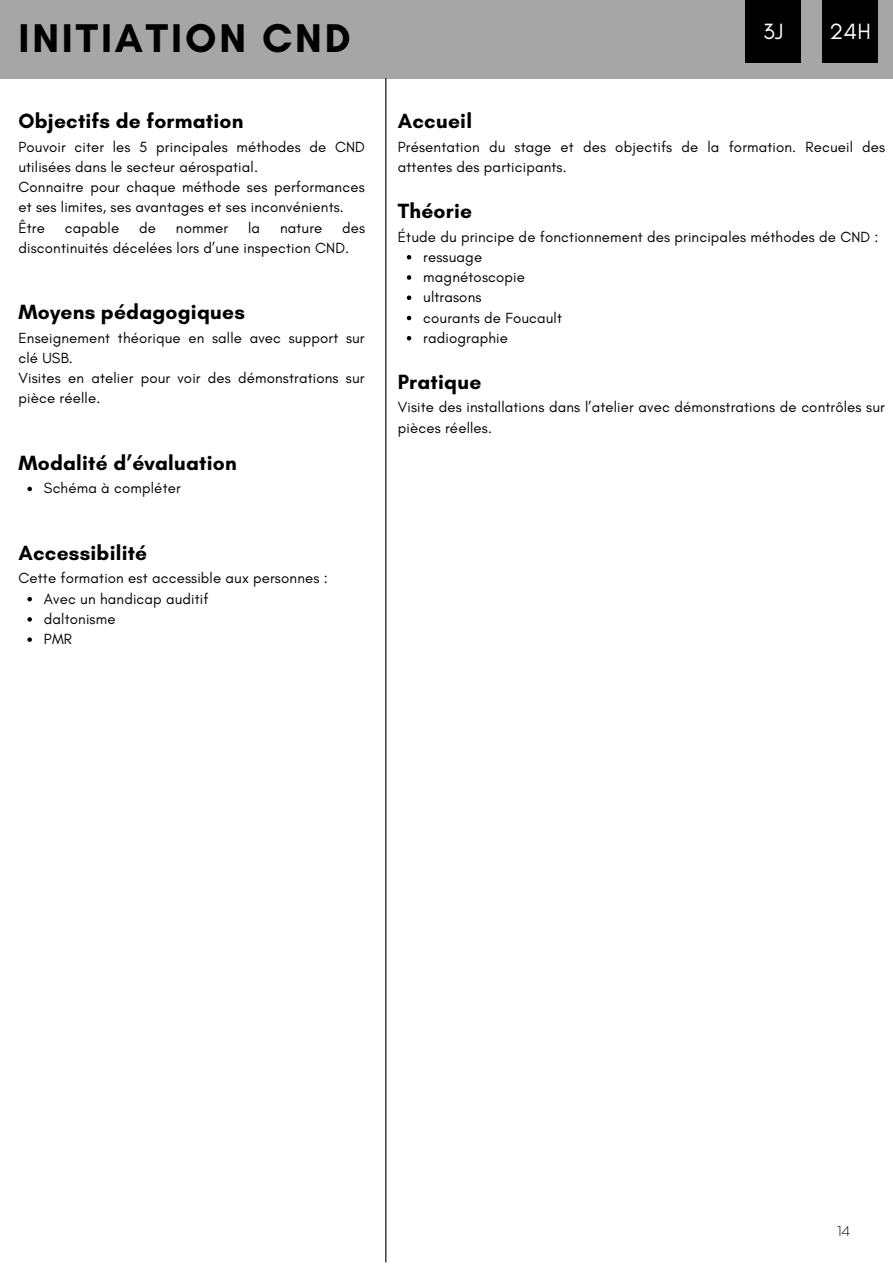
<style>
.page{position:relative;width:893px;height:1264px;background:#fff}
.page>*{position:absolute;margin:0;border:0;box-sizing:border-box;transform-origin:0 0}
.t1{font:700 40.8px "Glacial Indifference";letter-spacing:.07em;color:#000}
.t2{font:22.5px "Glacial Indifference";color:#fff}
.t3{font:700 21px "Glacial Indifference";letter-spacing:.01em;color:#000}
.t4{font:15px/20.2px "Glacial Indifference";letter-spacing:.01em;color:#000}
.t5{font:200 13.8px "Balgin";color:#000}
</style>
<div class="page">
<div style="left:0;top:0;width:892px;height:79px;background:#a6a6a6"></div>
<div style="left:745px;top:0;width:55px;height:63px;background:#000"></div>
<div style="left:822px;top:0;width:55px;height:63px;background:#000"></div>
<svg style="left:27px;top:486px;width:5px;height:5px"></svg>
<svg style="left:27px;top:597px;width:5px;height:4px"></svg>
<svg style="left:27px;top:617px;width:5px;height:4px"></svg>
<svg style="left:27px;top:637px;width:5px;height:5px"></svg>
<hr style="left:385px;top:78px;width:1px;height:1184px;background:#000">
<svg style="left:407px;top:255px;width:4px;height:4px"></svg>
<svg style="left:407px;top:275px;width:4px;height:5px"></svg>
<svg style="left:407px;top:295px;width:4px;height:5px"></svg>
<svg style="left:407px;top:316px;width:4px;height:4px"></svg>
<svg style="left:407px;top:336px;width:4px;height:4px"></svg>
<h1 class="t1" style="left:18px;top:13px;width:334px">INITIATION CND</h1>
<h2 class="t2" style="left:763px;top:18px;width:22px">3J</h2>
<h2 class="t2" style="left:829px;top:18px;width:43px">24H</h2>
<h3 class="t3" style="left:18px;top:108px;width:226px">Objectifs de formation</h3>
<p class="t4" style="left:18px;top:136px;width:348px">Pouvoir citer les 5 principales méthodes de CND utilisées dans le secteur aérospatial.<br>Connaitre pour chaque méthode ses performances et ses limites, ses avantages et ses inconvénients.<br>Être</p>
<p class="t4" style="left:18px;top:217px;width:348px;text-indent:324px">des discontinuités décelées lors d’une inspection CND.</p>
<p class="t4" style="left:65px;top:217px;width:56px">capable</p>
<p class="t4" style="left:139px;top:217px;width:18px">de</p>
<p class="t4" style="left:176px;top:217px;width:54px">nommer</p>
<p class="t4" style="left:248px;top:217px;width:13px">la</p>
<p class="t4" style="left:280px;top:217px;width:44px">nature</p>
<h3 class="t3" style="left:18px;top:299px;width:228px">Moyens pédagogiques</h3>
<p class="t4" style="left:18px;top:327px;width:347px">Enseignement théorique en salle avec support sur clé USB.<br>Visites en atelier pour voir des démonstrations sur pièce réelle.</p>
<h3 class="t3" style="left:18px;top:450px;width:220px">Modalité d’évaluation</h3>
<p class="t4" style="left:44px;top:478px;width:138px">Schéma à compléter</p>
<h3 class="t3" style="left:18px;top:540px;width:130px">Accessibilité</h3>
<p class="t4" style="left:18px;top:568px;width:311px">Cette formation est accessible aux personnes :</p>
<p class="t4" style="left:44px;top:588px;width:166px">Avec un handicap auditif daltonisme<br>PMR</p>
<h3 class="t3" style="left:398px;top:108px;width:76px">Accueil</h3>
<p class="t4" style="left:398px;top:136px;width:489px">Présentation du stage et des objectifs de la formation. Recueil des attentes des participants.</p>
<h3 class="t3" style="left:398px;top:198px;width:76px">Théorie</h3>
<p class="t4" style="left:398px;top:226px;width:482px">Étude du principe de fonctionnement des principales méthodes de CND :</p>
<p class="t4" style="left:423px;top:246px;width:140px">ressuage magnétoscopie ultrasons<br>courants de Foucault radiographie</p>
<h3 class="t3" style="left:398px;top:369px;width:85px">Pratique</h3>
<p class="t4" style="left:398px;top:397px;width:488px">Visite des installations dans l’atelier avec démonstrations de contrôles sur pièces réelles.</p>
<p class="t5" style="left:837px;top:1225px;width:15px">14</p>
</div>
